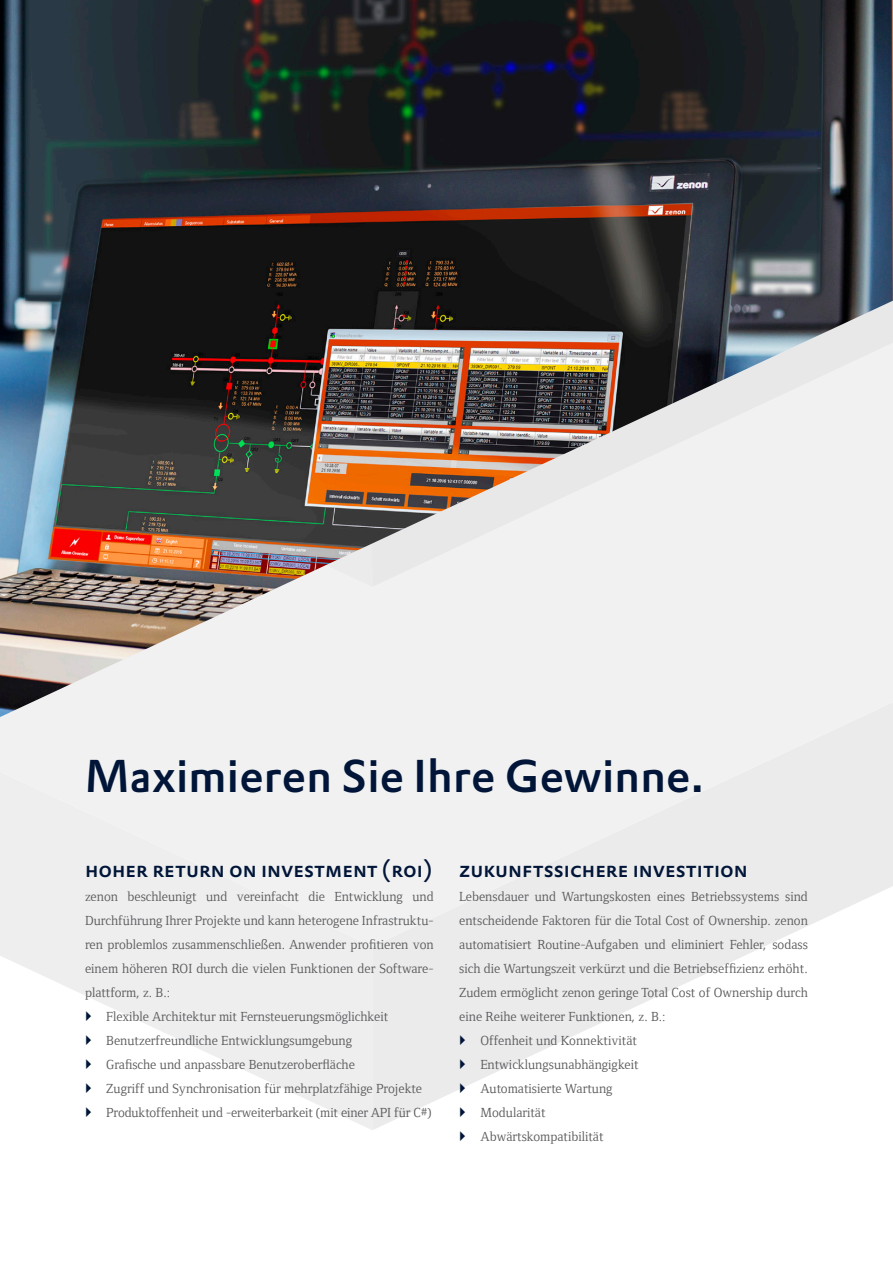
<style>
.page{position:relative;width:893px;height:1263px;background:#fff}
.page>*{position:absolute;margin:0;border:0;box-sizing:border-box;transform-origin:0 0}
.Headline_Innen{font:500 45px "DTL Prokyon TOT";letter-spacing:.005em;color:#001537}
.subheadlines_in_copy{font:500 21px "DTL Prokyon TOT Caps";color:#001537}
.copy_justified{font:13.5px/24px "Foundry Form Serif";color:#57585a;text-align:justify}
</style>
<div class="page">
<svg style="left:0;top:946px;width:372px;height:184px;fill:#eeeeef"></svg>
<svg style="left:372px;top:946px;width:392px;height:184px;fill:#efeff0"></svg>
<div style="left:0;top:816px;width:893px;height:130px;background:#eeeeef"></div>
<div style="left:0;top:717px;width:893px;height:99px;background:#f1f1f2"></div>
<img style="left:0;top:0;width:893px;height:717px">
<svg style="left:86px;top:1011px;width:5px;height:10px"></svg>
<svg style="left:86px;top:1035px;width:5px;height:10px"></svg>
<svg style="left:86px;top:1059px;width:5px;height:10px"></svg>
<svg style="left:86px;top:1083px;width:5px;height:10px"></svg>
<svg style="left:86px;top:1107px;width:5px;height:10px"></svg>
<svg style="left:460px;top:1035px;width:5px;height:10px"></svg>
<svg style="left:460px;top:1059px;width:5px;height:10px"></svg>
<svg style="left:460px;top:1083px;width:5px;height:10px"></svg>
<svg style="left:460px;top:1107px;width:5px;height:10px"></svg>
<p class="Headline_Innen" style="left:85px;top:747px;width:621px">Maximieren Sie Ihre Gewinne.</p>
<p class="subheadlines_in_copy" style="left:85px;top:856px;width:349px">Hoher Return on I nvestment (ROI)</p>
<p class="copy_justified" style="left:85px;top:885px;width:350px">zenon beschleunigt und vereinfacht die Entwicklung und Durchführung Ihrer Projekte und kann heterogene Infrastruktu&shy;ren problemlos zusammenschließen. Anwender profitieren von einem höheren ROI durch die vielen Funktionen der Software&shy;plattform, z. B.:</p>
<p class="copy_justified" style="left:106px;top:1005px;width:283px">Flexible Architektur mit Fernsteuerungsmöglichkeit</p>
<p class="copy_justified" style="left:106px;top:1029px;width:247px">Benutzerfreundliche Entwicklungsumgebung</p>
<p class="copy_justified" style="left:106px;top:1053px;width:250px">Grafische und anpassbare Benutzeroberfläche</p>
<p class="copy_justified" style="left:106px;top:1077px;width:317px">Zugriff und Synchronisation für mehrplatzfähige Projekte</p>
<p class="copy_justified" style="left:106px;top:1101px;width:327px">Produktoffenheit und -erweiterbarkeit (mit einer API für C#)</p>
<p class="subheadlines_in_copy" style="left:459px;top:856px;width:290px">Zukunftssichere I nvestition</p>
<p class="copy_justified" style="left:459px;top:885px;width:350px">Lebensdauer und Wartungskosten eines Betriebssystems sind entscheidende Faktoren für die Total Cost of Ownership. zenon automatisiert Routine-Aufgaben und eliminiert Fehler, sodass sich die Wartungszeit verkürzt und die Betriebseffizienz erhöht.<br>Zudem ermöglicht zenon geringe Total Cost of Ownership durch eine Reihe weiterer Funktionen, z. B.:</p>
<p class="copy_justified" style="left:480px;top:1029px;width:158px">Offenheit und Konnektivität</p>
<p class="copy_justified" style="left:480px;top:1053px;width:160px">Entwicklungsunabhängigkeit</p>
<p class="copy_justified" style="left:480px;top:1077px;width:134px">Automatisierte Wartung</p>
<p class="copy_justified" style="left:480px;top:1101px;width:67px">Modularität</p>
<p class="copy_justified" style="left:480px;top:1125px;width:124px">Abwärtskompatibilität</p>
</div>
